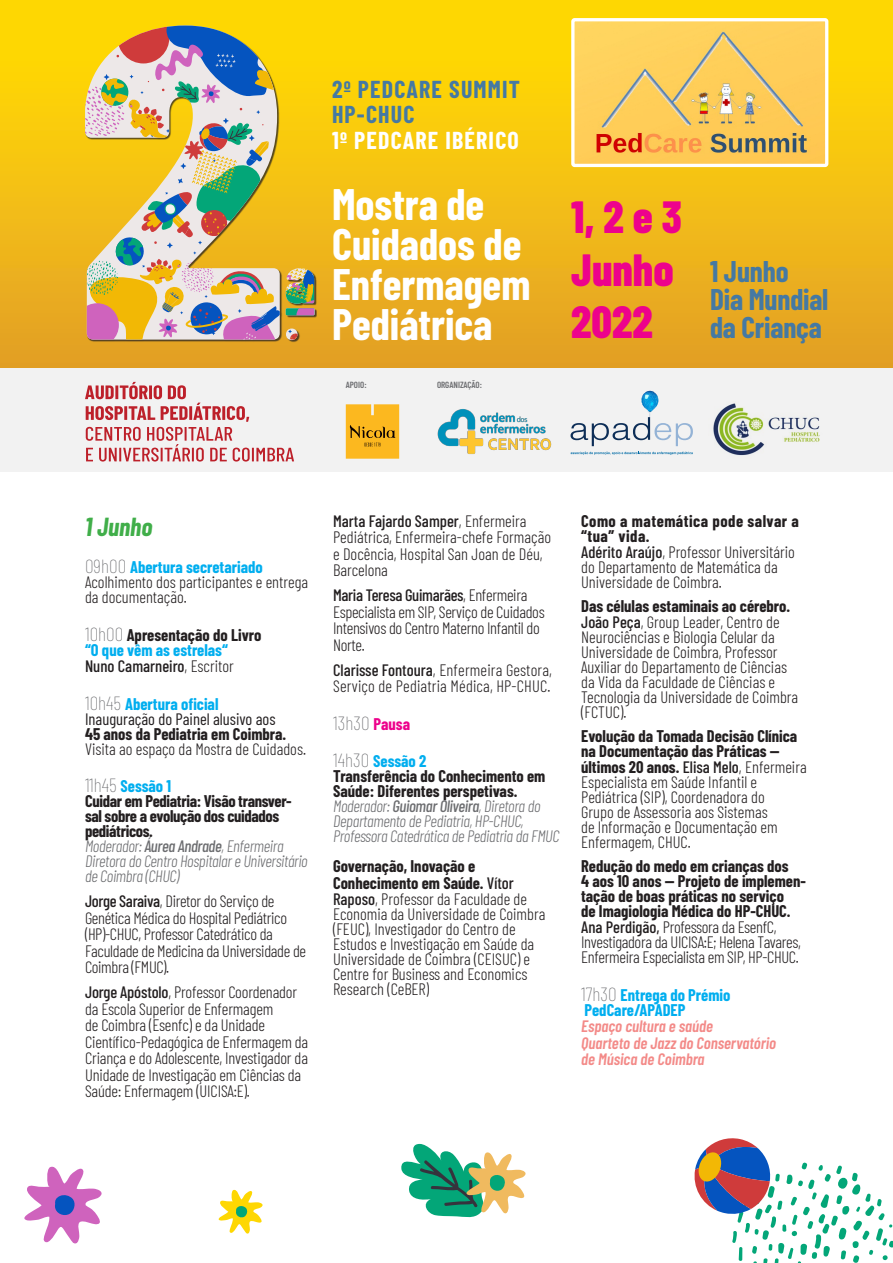
<style>
.page{position:relative;width:893px;height:1263px;background:#fff}
.page>*{position:absolute;margin:0;border:0;box-sizing:border-box;transform-origin:0 0}
.TEXTO{font:800 45px "Barlow Condensed";color:#ed028c}
.t1{font:700 43.05px "Barlow Condensed";color:#fff}
.TEXTO-2{font:700 29.25px "Barlow Condensed";letter-spacing:-.005em;color:#4579a3}
.TEXTO-3{font:italic 700 25.5px "Barlow Condensed";color:#40ae49}
.t2{font:700 23.85px "Barlow Condensed";letter-spacing:.05em;color:#4579a3}
.t3{font:700 23.85px "Barlow Condensed";letter-spacing:.05em;color:#fff}
.TEXTO-4{font:100 19.5px "Barlow Condensed";color:#6c6d70}
.TEXTO-5{font:300 16.5px/15px "Barlow Condensed";color:#231f20}
.TEXTO-6{font:700 16.5px/15px "Barlow Condensed";color:#231f20}
.TEXTO-7{font:300 16.5px/16.5px "Barlow Condensed";letter-spacing:-.02em;color:#231f20}
.TEXTO-8{font:italic 300 16.5px/15px "Barlow Condensed";letter-spacing:-.02em;color:#6c6d70}
.TEXTO-9{font:700 16.5px/16.5px "Barlow Condensed";color:#00aeef}
.TEXTO-10{font:16.5px/15px "Barlow Condensed";color:#231f20}
.TEXTO-11{font:700 16.5px/15px "Barlow Condensed";letter-spacing:-.02em;color:#231f20}
.TEXTO-12{font:italic 600 16.5px/16.5px "Barlow Condensed";color:#f38a88}
.TEXTO-13{font:700 16.5px/15px "Barlow Condensed";letter-spacing:.03em;color:#231f20}
.TEXTO-14{font:600 9px "Barlow Condensed";color:#6c6d70}
.s1{font-weight:100;font-size:19.5px;color:#6c6d70}
.s2{font-weight:500;color:#231f20}
.s3{font-weight:300;color:#231f20}
.s4{font-weight:700;color:#00aeef}
.s5{font-weight:700}
.s6{font-weight:500}
.s7{font-weight:700;font-size:16.5px;color:#ed028c}
.s8{font-weight:300}
</style>
<div class="page">
<div style="left:0;top:0;width:893px;height:471px;background:#f2f2f2"></div>
<div style="left:0;top:0;width:893px;height:367px;background:linear-gradient(to bottom,#ffe000,#e4a127)"></div>
<img style="left:575px;top:22px;width:249px;height:141px">
<div style="left:571px;top:18px;width:257px;height:149px;border:3px solid #fff;border-radius:2px"></div>
<div style="left:85px;top:26px;width:232px;height:316px;background:#231f20;opacity:.76"></div>
<svg style="left:85px;top:26px;width:195px;height:313px"></svg>
<svg style="left:286px;top:329px;width:11px;height:11px"></svg>
<svg style="left:286px;top:268px;width:29px;height:47px"></svg>
<svg style="left:24px;top:1166px;width:78px;height:78px"></svg>
<svg style="left:218px;top:1189px;width:45px;height:45px"></svg>
<svg style="left:401px;top:1144px;width:125px;height:74px"></svg>
<svg style="left:694px;top:1138px;width:199px;height:125px"></svg>
<img style="left:713px;top:403px;width:107px;height:53px">
<img style="left:438px;top:409px;width:113px;height:45px">
<svg style="left:571px;top:391px;width:122px;height:55px"></svg>
<svg style="left:571px;top:452px;width:122px;height:3px"></svg>
<svg style="left:85px;top:382px;width:209px;height:80px"></svg>
<svg style="left:346px;top:404px;width:53px;height:55px;background:#edae21"></svg>
<p class="t2" style="left:332px;top:72px;width:190px">2º PEDCARE SUMMIT</p>
<p class="t2" style="left:332px;top:98px;width:84px">HP-CHUC</p>
<p class="t3" style="left:332px;top:123px;width:188px">1º PEDCARE IBÉRICO</p>
<p class="t1" style="left:332px;top:174px;width:154px">Mostra de</p>
<p class="t1" style="left:332px;top:214px;width:191px">Cuidados de</p>
<p class="t1" style="left:332px;top:254px;width:200px">Enfermagem</p>
<p class="t1" style="left:332px;top:294px;width:162px">Pediátrica</p>
<p class="TEXTO-14" style="left:346px;top:379px;width:22px">APOIO:</p>
<p class="TEXTO-14" style="left:437px;top:379px;width:46px">ORGANIZAÇÃO:</p>
<p class="TEXTO" style="left:571px;top:185px;width:112px">1, 2 e 3</p>
<p class="TEXTO" style="left:571px;top:238px;width:104px">Junho</p>
<p class="TEXTO" style="left:571px;top:290px;width:83px">2022</p>
<p class="TEXTO-2" style="left:710px;top:251px;width:80px">1 Junho</p>
<p class="TEXTO-2" style="left:710px;top:279px;width:120px">Dia Mundial</p>
<p class="TEXTO-2" style="left:710px;top:307px;width:113px">da Criança</p>
<p class="TEXTO-3" style="left:85px;top:508px;width:69px">1 Junho</p>
<p class="TEXTO-9" style="left:85px;top:558px;width:179px"><span class="s1">09h00</span> Abertura secretariado</p>
<p class="TEXTO-5" style="left:85px;top:574px;width:225px">Acolhimento dos participantes e entrega da documentação.</p>
<p class="TEXTO-6" style="left:85px;top:626px;width:178px"><span class="s1">10h00</span> Apresentação do Livro</p>
<p class="TEXTO-9" style="left:85px;top:641px;width:150px">“O que vêm as estrelas“<br><span class="s2">Nuno Camarneiro</span><span class="s3">, Escritor</span></p>
<p class="TEXTO-10" style="left:85px;top:695px;width:203px"><span class="s1">10h45</span> <span class="s4">Abertura oficial<br></span>Inauguração do Painel alusivo aos<br><span class="s5">45 anos da Pediatria em Coimbra.</span></p>
<p class="TEXTO-5" style="left:85px;top:740px;width:222px">Visita ao espaço da Mostra de Cuidados.</p>
<p class="TEXTO-9" style="left:85px;top:777px;width:88px"><span class="s1">11h45</span> Sessão 1</p>
<p class="TEXTO-11" style="left:85px;top:793px;width:208px">Cuidar em Pediatria: Visão transver&shy;sal sobre a evolução dos cuidados pediátricos.</p>
<p class="TEXTO-8" style="left:85px;top:838px;width:224px">Moderador: <span class="s6">Áurea Andrade</span>, Enfermeira<br>Diretora do Centro Hospitalar e Universitário de Coimbra (CHUC)</p>
<p class="TEXTO-7" style="left:85px;top:892px;width:223px"><span class="s6">Jorge Saraiva</span>, Diretor do Serviço de Genética Médica do Hospital Pediátrico (HP)-CHUC, Professor Catedrático da Faculdade de Medicina da Universidade de Coimbra (FMUC).</p>
<p class="TEXTO-5" style="left:85px;top:983px;width:225px;line-height:16.5px"><span class="s6">Jorge Apóstolo</span>, Professor Coordenador da Escola Superior de Enfermagem<br>de Coimbra (Esenfc) e da Unidade Científico‑Pedagógica de Enfermagem da Criança e do Adolescente, Investigador da Unidade de Investigação em Ciências da Saúde: Enfermagem (UICISA:E).</p>
<p class="TEXTO-5" style="left:333px;top:511px;width:219px;line-height:16.5px"><span class="s6">Marta Fajardo Samper</span>, Enfermeira<br>Pediátrica, Enfermeira-chefe Formação e Docência, Hospital San Joan de Déu,<br>Barcelona</p>
<p class="TEXTO-7" style="left:333px;top:586px;width:213px"><span class="s6">Maria Teresa Guimarães</span>, Enfermeira<br>Especialista em SIP, Serviço de Cuidados<br>Intensivos do Centro Materno Infantil do<br>Norte.</p>
<p class="TEXTO-5" style="left:333px;top:660px;width:220px;line-height:16.5px"><span class="s6">Clarisse Fontoura</span>, Enfermeira Gestora,<br>Serviço de Pediatria Médica, HP-CHUC.</p>
<p class="TEXTO-4" style="left:333px;top:709px;width:78px">13h30 <span class="s7">Pausa</span></p>
<p class="TEXTO-9" style="left:333px;top:752px;width:95px"><span class="s1">14h30</span> Sessão 2</p>
<p class="TEXTO-6" style="left:333px;top:768px;width:214px">Transferência do Conhecimento em<br>Saúde: Diferentes perspetivas.</p>
<p class="TEXTO-8" style="left:333px;top:798px;width:228px">Moderador: <span class="s6">Guiomar Oliveira</span>, Diretora do<br>Departamento de Pediatria, HP-CHUC,<br>Professora Catedrática de Pediatria da FMUC</p>
<p class="TEXTO-6" style="left:333px;top:857px;width:196px;line-height:16.5px">Governação, Inovação e<br>Conhecimento em Saúde. <span class="s6">Vítor<br>Raposo</span><span class="s8">, Professor da Faculdade de</span></p>
<p class="TEXTO-5" style="left:333px;top:906px;width:214px">Economia da Universidade de Coimbra (FEUC), Investigador do Centro de<br>Estudos e Investigação em Saúde da<br>Universidade de Coimbra (CEISUC) e<br>Centre for Business and Economics<br>Research (CeBER)</p>
<p class="TEXTO-13" style="left:581px;top:512px;width:219px">Como a matemática pode salvar a “tua” vida.</p>
<p class="TEXTO-5" style="left:581px;top:544px;width:215px"><span class="s6">Adérito Araújo</span>, Professor Universitário do Departamento de Matemática da<br>Universidade de Coimbra.</p>
<p class="TEXTO-6" style="left:581px;top:597px;width:210px;line-height:16.5px">Das células estaminais ao cérebro.<br><span class="s6">João Peça</span><span class="s8">, Group Leader, Centro de</span></p>
<p class="TEXTO-5" style="left:581px;top:629px;width:219px">Neurociências e Biologia Celular da<br>Universidade de Coimbra, Professor<br>Auxiliar do Departamento de Ciências da Vida da Faculdade de Ciências e<br>Tecnologia da Universidade de Coimbra (FCTUC).</p>
<p class="TEXTO-6" style="left:581px;top:727px;width:218px">Evolução da Tomada Decisão Clínica na Documentação das Práticas —</p>
<p class="TEXTO-5" style="left:581px;top:759px;width:227px"><span class="s5">últimos 20 anos.</span> <span class="s6">Elisa Melo</span>, Enfermeira<br>Especialista em Saúde Infantil e<br>Pediátrica (SIP), Coordenadora do<br>Grupo de Assessoria aos Sistemas<br>de Informação e Documentação em<br>Enfermagem, CHUC.</p>
<p class="TEXTO-6" style="left:581px;top:857px;width:226px">Redução do medo em crianças dos<br>4 aos 10 anos — Projeto de implemen&shy;tação de boas práticas no serviço<br>de Imagiologia Médica do HP‑CHUC.</p>
<p class="TEXTO-7" style="left:581px;top:919px;width:221px;line-height:15px"><span class="s6">Ana Perdigão,</span> Professora da EsenfC,<br>Investigadora da UICISA:E; Helena Tavares,<br>Enfermeira Especialista em SIP, HP-CHUC.</p>
<p class="TEXTO-9" style="left:581px;top:986px;width:151px;line-height:15px"><span class="s1">17h30</span> Entrega do Prémio<br>PedCare/APADEP</p>
<p class="TEXTO-12" style="left:581px;top:1017px;width:196px">Espaço cultura e saúde<br>Quarteto de Jazz do Conservatório de Música de Coimbra</p>
</div>
